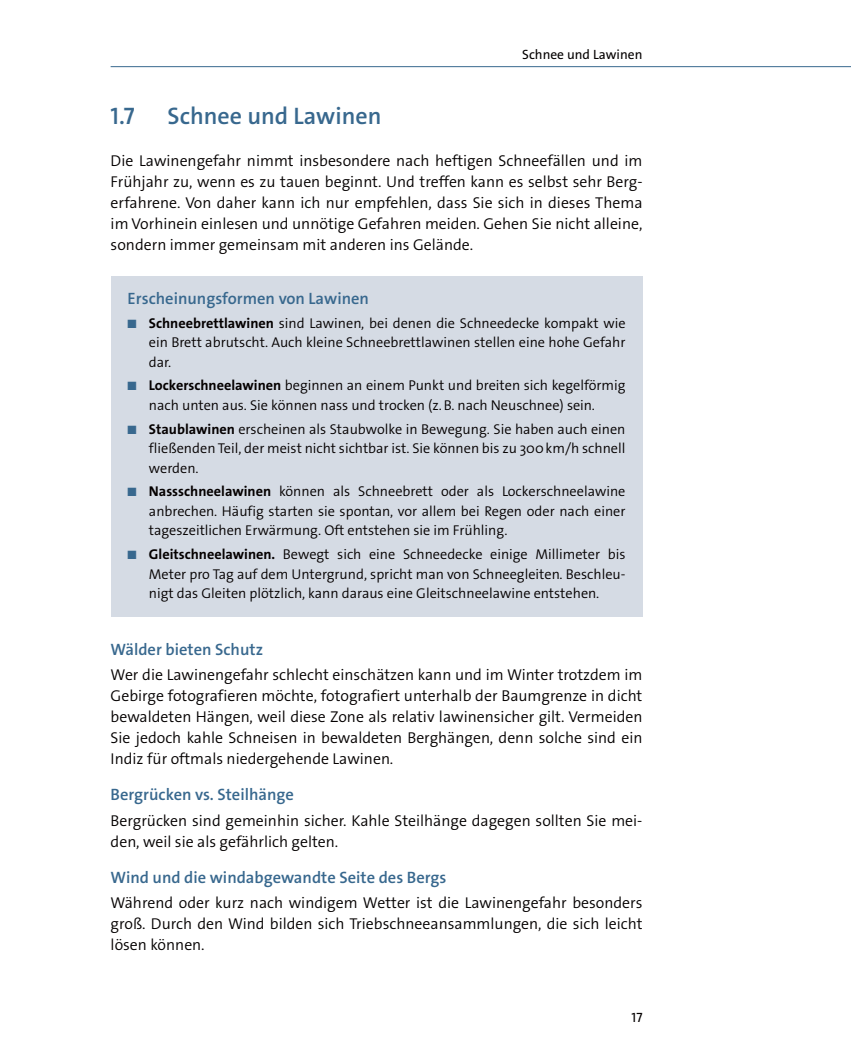
<style>
.page{position:relative;width:851px;height:1063px;background:#fff}
.page>*{position:absolute;margin:0;border:0;box-sizing:border-box;transform-origin:0 0}
.t1{font:600 24px "The Sans Os F";color:#38688e}
.t2{font:600 16.5px "The Sans Os F";color:#38688e}
.t3{font:300 15.75px/21px "The Sans Os F";color:#040000;text-align:justify}
.t4{font:300 14.25px/19.5px "The Sans Os F";color:#040000;text-align:justify}
.t5{font:13.5px "The Sans Os F";color:#040000}
.s1{font-weight:700}
</style>
<div class="page">
<hr style="left:111px;top:66px;width:739px;height:1px;background:#38688e">
<div style="left:111px;top:277px;width:531px;height:46px;background:#d5dbe4"></div>
<div style="left:111px;top:313px;width:531px;height:72px;background:#d5dbe4"></div>
<div style="left:111px;top:376px;width:531px;height:52px;background:#d5dbe4"></div>
<div style="left:111px;top:419px;width:531px;height:72px;background:#d5dbe4"></div>
<div style="left:111px;top:482px;width:531px;height:72px;background:#d5dbe4"></div>
<div style="left:111px;top:544px;width:531px;height:73px;background:#d5dbe4"></div>
<p class="t5" style="left:522px;top:49px;width:122px">Schnee und Lawinen</p>
<h1 class="t1" style="left:111px;top:106px;width:26px">1.7</h1>
<h1 class="t1" style="left:168px;top:106px;width:215px">Schnee und Lawinen</h1>
<p class="t3" style="left:111px;top:152px;width:533px">Die Lawinengefahr nimmt insbesondere nach heftigen Schneefällen und im Frühjahr zu, wenn es zu tauen beginnt. Und treffen kann es selbst sehr Berg&shy;erfahrene. Von daher kann ich nur empfehlen, dass Sie sich in dieses Thema im Vorhinein einlesen und unnötige Gefahren meiden. Gehen Sie nicht alleine, sondern immer gemeinsam mit anderen ins Gelände.</p>
<p class="t2" style="left:128px;top:292px;width:243px">Erscheinungsformen von Lawinen</p>
<p class="t4" style="left:149px;top:314px;width:478px"><span class="s1">Schneebrettlawinen</span> sind Lawinen, bei denen die Schneedecke kompakt wie ein Brett abrutscht. Auch kleine Schneebrettlawinen stellen eine hohe Gefahr dar.</p>
<p class="t4" style="left:149px;top:377px;width:478px"><span class="s1">Lockerschneelawinen</span> beginnen an einem Punkt und breiten sich kegelförmig nach unten aus. Sie können nass und trocken (z. B. nach Neuschnee) sein.</p>
<p class="t4" style="left:149px;top:420px;width:478px"><span class="s1">Staublawinen</span> erscheinen als Staubwolke in Bewegung. Sie haben auch einen fließenden Teil, der meist nicht sichtbar ist. Sie können bis zu 300 km/h schnell werden.</p>
<p class="t4" style="left:149px;top:483px;width:478px"><span class="s1">Nassschneelawinen</span> können als Schneebrett oder als Lockerschneelawine anbrechen. Häufig starten sie spontan, vor allem bei Regen oder nach einer tageszeitlichen Erwärmung. Oft entstehen sie im Frühling.</p>
<p class="t4" style="left:149px;top:546px;width:478px"><span class="s1">Gleitschneelawinen.</span> Bewegt sich eine Schneedecke einige Millimeter bis Meter pro Tag auf dem Untergrund, spricht man von Schneegleiten. Beschleu&shy;nigt das Gleiten plötzlich, kann daraus eine Gleitschneelawine entstehen.</p>
<p class="t2" style="left:111px;top:643px;width:154px">Wälder bieten Schutz</p>
<p class="t3" style="left:111px;top:666px;width:533px">Wer die Lawinengefahr schlecht einschätzen kann und im Winter trotzdem im Gebirge fotografieren möchte, fotografiert unterhalb der Baumgrenze in dicht bewaldeten Hängen, weil diese Zone als relativ lawinensicher gilt. Vermeiden Sie jedoch kahle Schneisen in bewaldeten Berghängen, denn solche sind ein Indiz für oftmals niedergehende Lawinen.</p>
<p class="t2" style="left:111px;top:788px;width:185px">Bergrücken vs. Steilhänge</p>
<p class="t3" style="left:111px;top:811px;width:533px">Bergrücken sind gemeinhin sicher. Kahle Steilhänge dagegen sollten Sie mei&shy;den, weil sie als gefährlich gelten.</p>
<p class="t2" style="left:111px;top:870px;width:337px">Wind und die windabgewandte Seite des Bergs</p>
<p class="t3" style="left:111px;top:893px;width:533px">Während oder kurz nach windigem Wetter ist die Lawinengefahr besonders groß. Durch den Wind bilden sich Triebschneeansammlungen, die sich leicht lösen können.</p>
<p class="t5" style="left:631px;top:1012px;width:12px">17</p>
</div>
